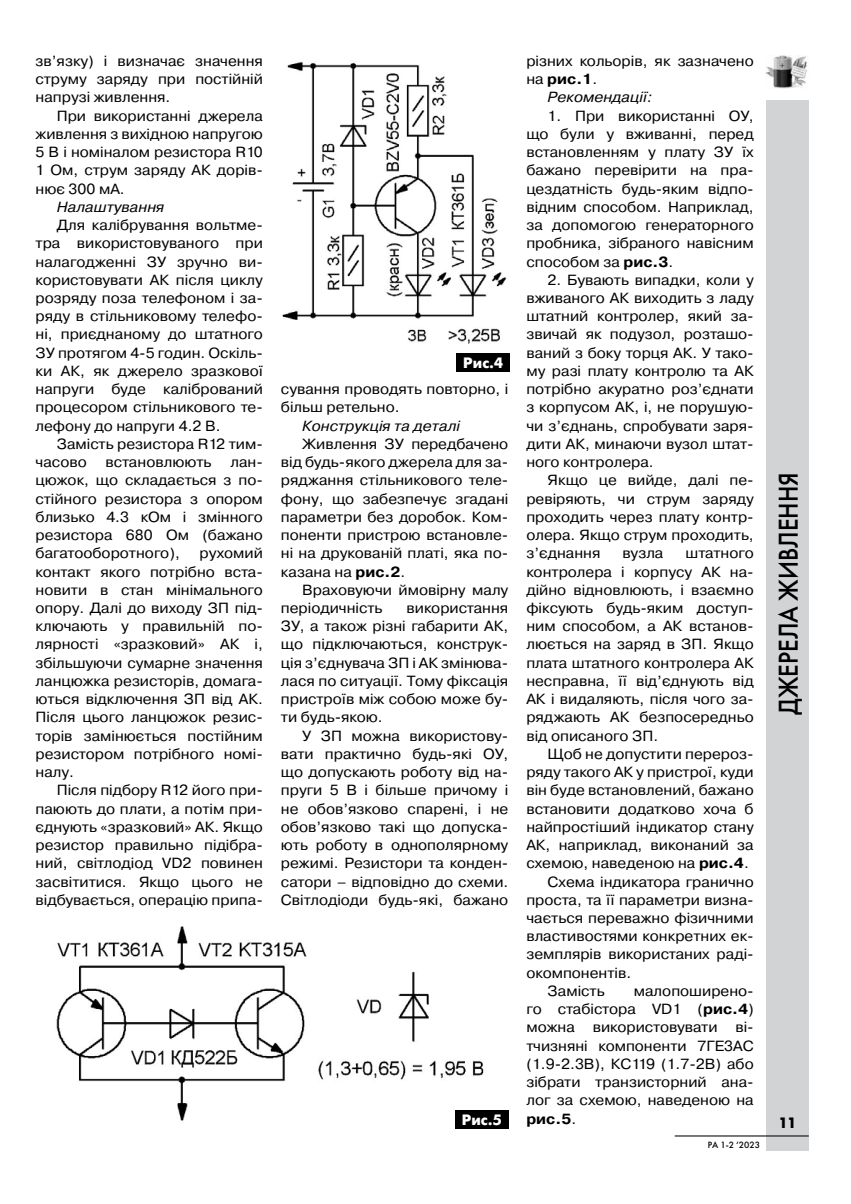
<style>
.page{position:relative;width:851px;height:1204px;background:#fff}
.page>*{position:absolute;margin:0;border:0;box-sizing:border-box;transform-origin:0 0}
.t1{font:27px "Futuris C";color:#000;scale:.9 1}
.t2{font:700 15px "Futuris C";color:#fff}
.t3{font:700 15px "Futuris C";color:#000}
.t4{font:14.7px/18.1px "Pragmatica C";color:#000;text-align:justify;scale:1.05 1}
.t5{font:italic 14.7px "Pragmatica C";color:#000;scale:1.05 1}
.t6{font:700 14.7px "Pragmatica C";color:#000;scale:1.05 1}
.t7{font:9px "Futuris C";color:#000}
.s1{font-weight:700}
.s2{font-weight:400}
</style>
<div class="page">
<div style="left:766px;top:100px;width:42px;height:1050px;background:#d1d3d4"></div>
<hr style="left:674px;top:1135px;width:134px;height:1px;background:#000">
<img style="left:56px;top:926px;width:428px;height:195px">
<img style="left:282px;top:62px;width:225px;height:282px">
<div style="left:456px;top:353px;width:53px;height:19px;background:#000"></div>
<div style="left:455px;top:1110px;width:53px;height:18px;background:#000"></div>
<img style="left:765px;top:56px;width:43px;height:32px">
<p class="t4" style="left:36px;top:52px;width:218px">зв’язку) і визначає значення струму заряду при постійній напрузі живлення.</p>
<p class="t4" style="left:36px;top:107px;width:218px;text-indent:21px">При використанні джерела живлення з вихідною напругою 5 В і номіналом резистора R10<br>1 Ом, струм заряду АК дорів&shy;нює 300 мА.</p>
<p class="t5" style="left:57px;top:198px;width:104px">Налаштування</p>
<p class="t4" style="left:36px;top:216px;width:218px;text-indent:21px">Для калібрування вольтме&shy;тра використовуваного при налагодженні ЗУ зручно ви&shy;користовувати АК після циклу розряду поза телефоном і за&shy;ряду в стільниковому телефо&shy;ні, приєднаному до штатного ЗУ протягом 4-5 годин. Оскіль&shy;ки АК, як джерело зразкової напруги буде калібрований процесором стільникового те&shy;лефону до напруги 4.2 В.</p>
<p class="t4" style="left:36px;top:435px;width:218px;text-indent:21px">Замість резистора R12 тим&shy;часово</p>
<p class="t4" style="left:36px;top:453px;width:218px;text-indent:195px">лан&shy;цюжок, що складається з по&shy;стійного резистора з опором близько 4.3 кОм і змінного резистора 680 Ом (бажано багатооборотного),</p>
<p class="t4" style="left:106px;top:453px;width:102px">встановлюють</p>
<p class="t4" style="left:36px;top:544px;width:218px;text-indent:164px">рухомий контакт якого потрібно вста&shy;новити в стан мінімального опору. Далі до виходу ЗП під&shy;ключають у правильній по&shy;лярності «зразковий» АК і, збільшуючи сумарне значення ланцюжка резисторів, домага&shy;ються відключення ЗП від АК.<br>Після цього ланцюжок резис&shy;торів замінюється постійним резистором потрібного номі&shy;налу.</p>
<p class="t4" style="left:36px;top:781px;width:218px;text-indent:21px">Після підбору R12 його при&shy;паюють до плати, а потім при&shy;єднують «зразковий» АК. Якщо резистор правильно підібра&shy;ний, світлодіод VD2 повинен засвітитися. Якщо цього не відбувається, операцію припа-</p>
<p class="t2" style="left:463px;top:355px;width:41px">Рис.4</p>
<p class="t4" style="left:281px;top:380px;width:218px">сування проводять повторно, і більш ретельно.</p>
<p class="t5" style="left:302px;top:417px;width:152px">Конструкція та деталі</p>
<p class="t4" style="left:281px;top:435px;width:218px;text-indent:21px">Живлення ЗУ передбачено від будь-якого джерела для за&shy;ряджання стільникового теле&shy;фону, що забезпечує згадані параметри без доробок. Ком&shy;поненти пристрою встановле&shy;ні на друкованій платі, яка по&shy;казана на <span class="s1">рис.2</span>.</p>
<p class="t4" style="left:281px;top:580px;width:218px;text-indent:21px">Враховуючи ймовірну малу періодичність</p>
<p class="t4" style="left:281px;top:599px;width:218px;text-indent:126px">використання ЗУ, а також різні габарити АК, що підключаються, конструк&shy;ція з’єднувача ЗП і АК змінюва&shy;лася по ситуації. Тому фіксація пристроїв між собою може бу&shy;ти будь-якою.</p>
<p class="t4" style="left:281px;top:726px;width:218px;text-indent:21px">У ЗП можна використову&shy;вати практично будь-які ОУ, що допускають роботу від на&shy;пруги 5 В і більше причому і не обов’язково спарені, і не обов’язково такі що допуска&shy;ють роботу в однополярному режимі. Резистори та конден&shy;сатори – відповідно до схеми.<br>Світлодіоди будь-які, бажано</p>
<p class="t2" style="left:461px;top:1111px;width:41px">Рис.5</p>
<p class="t4" style="left:526px;top:52px;width:218px">різних кольорів, як зазначено</p>
<p class="t6" style="left:526px;top:71px;width:69px"><span class="s2">на</span> рис.1<span class="s2">.</span></p>
<p class="t5" style="left:547px;top:89px;width:101px">Рекомендації:</p>
<p class="t4" style="left:526px;top:106px;width:218px;text-indent:21px">1. При використанні ОУ, що були у вживанні, перед встановленням у плату ЗУ їх бажано перевірити на пра&shy;цездатність будь-яким відпо&shy;відним способом. Наприклад, за допомогою генераторного пробника, зібраного навісним способом за <span class="s1">рис.3</span>.</p>
<p class="t4" style="left:526px;top:271px;width:218px;text-indent:21px">2. Бувають випадки, коли у вживаного АК виходить з ладу штатний контролер, який за&shy;звичай як подузол, розташо&shy;ваний з боку торця АК. У тако&shy;му разі плату контролю та АК потрібно акуратно роз’єднати з корпусом АК, і, не порушую&shy;чи з’єднань, спробувати заря&shy;дити АК, минаючи вузол штат&shy;ного контролера.</p>
<p class="t4" style="left:526px;top:471px;width:218px;text-indent:21px">Якщо це вийде, далі пе&shy;ревіряють, чи струм заряду проходить через плату контр&shy;олера. Якщо струм проходить, з’єднання</p>
<p class="t4" style="left:526px;top:544px;width:218px;text-indent:159px">штатного контролера і корпусу АК на&shy;дійно відновлюють, і взаємно фіксують будь-яким доступ&shy;ним способом, а АК встанов&shy;люється на заряд в ЗП. Якщо плата штатного контролера АК несправна, її від’єднують від АК і видаляють, після чого за&shy;ряджають АК безпосередньо від описаного ЗП.</p>
<p class="t4" style="left:547px;top:744px;width:198px">Щоб не допустити перероз-</p>
<p class="t4" style="left:526px;top:763px;width:218px">ряду такого АК у пристрої, куди</p>
<p class="t4" style="left:526px;top:781px;width:218px">він буде встановлений, бажано</p>
<p class="t4" style="left:526px;top:799px;width:218px">встановити додатково хоча б</p>
<p class="t4" style="left:526px;top:817px;width:218px">найпростіший індикатор стану</p>
<p class="t4" style="left:526px;top:836px;width:218px">АК, наприклад, виконаний за</p>
<p class="t4" style="left:526px;top:854px;width:213px">схемою, наведеною на <span class="s1">рис.4</span>.</p>
<p class="t4" style="left:547px;top:872px;width:198px">Схема індикатора гранично</p>
<p class="t4" style="left:526px;top:890px;width:218px">проста, та її параметри визна-</p>
<p class="t4" style="left:526px;top:908px;width:218px">чається переважно фізичними</p>
<p class="t4" style="left:526px;top:927px;width:218px">властивостями конкретних ек-</p>
<p class="t4" style="left:526px;top:945px;width:218px">земплярів використаних раді-</p>
<p class="t4" style="left:526px;top:963px;width:101px">окомпонентів.</p>
<p class="t4" style="left:547px;top:981px;width:56px">Замість</p>
<p class="t4" style="left:622px;top:544px;width:40px">вузла</p>
<p class="t4" style="left:526px;top:981px;width:218px;text-indent:107px">малопоширено&shy;го стабістора VD1 (<span class="s1">рис.4</span>) можна використовувати ві&shy;тчизняні компоненти 7ГЕ3АС (1.9-2.3В), КС119 (1.7-2В) або зібрати транзисторний ана&shy;лог за схемою, наведеною на <span class="s1">рис.5</span>.</p>
<p class="t7" style="left:707px;top:1139px;width:54px">РА 1-2 ‘2023</p>
<h1 class="t1" style="left:772px;top:714px;width:271px;rotate:-90deg">ДЖЕРЕЛА ЖИВЛЕННЯ</h1>
<p class="t3" style="left:778px;top:1114px;width:19px">11</p>
</div>
